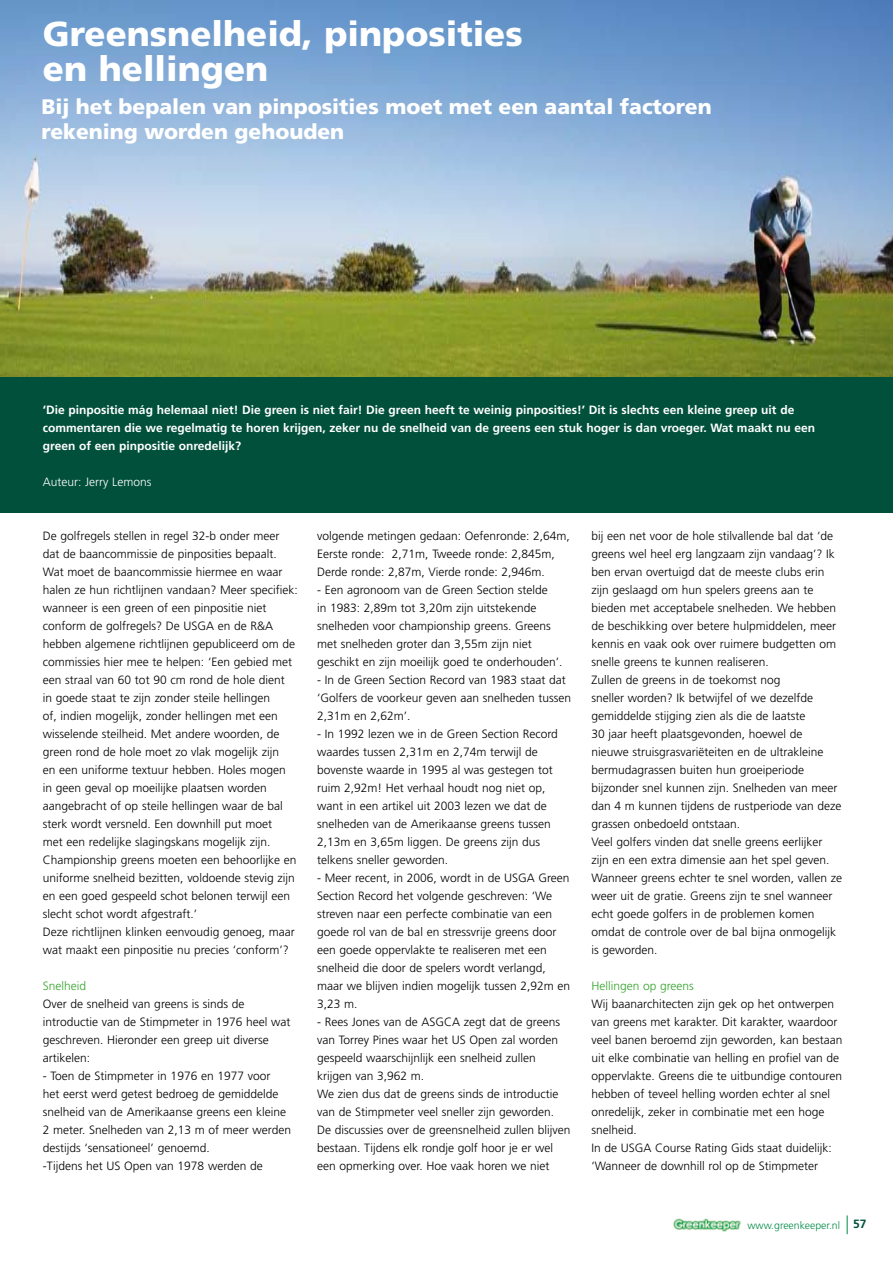
<style>
.page{position:relative;width:893px;height:1263px;background:#fff}
.page>*{position:absolute;margin:0;border:0;box-sizing:border-box;transform-origin:0 0}
.t1{font:900 34.65px/34.7px "Frutiger";color:#fff}
.t2{font:900 21px/25.2px "Frutiger";color:#fff}
.t3{font:300 12px/18px "Frutiger";color:#000}
.t4{font:700 12px/18px "Frutiger";color:#fff}
.t5{font:300 12px "Frutiger";color:#35a32c}
.t6{font:300 12px "Frutiger";color:#fff}
.t7{font:300 10.5px "Frutiger";color:#008b45}
.s1{font-weight:700;font-size:12px;color:#00513c}
</style>
<div class="page">
<svg style="left:847px;top:1215px;width:1px;height:19px"></svg>
<img style="left:673px;top:1218px;width:68px;height:14px">
<div style="left:0;top:375px;width:893px;height:137px;background:#01503b"></div>
<img style="left:0;top:0;width:893px;height:376px">
<h1 class="t1" style="left:43px;top:16px;width:481px">Greensnelheid, pinposities en hellingen</h1>
<h2 class="t2" style="left:41px;top:94px;width:672px">Bij het bepalen van pinposities moet met een aantal factoren rekening worden gehouden</h2>
<p class="t4" style="left:43px;top:401px;width:774px">‘Die pinpositie mág helemaal niet! Die green is niet fair! Die green heeft te weinig pinposities!’ Dit is slechts een kleine greep uit de commentaren die we regelmatig te horen krijgen, zeker nu de snelheid van de greens een stuk hoger is dan vroeger. Wat maakt nu een green of een pinpositie onredelijk?</p>
<p class="t6" style="left:43px;top:475px;width:110px">Auteur: Jerry Lemons</p>
<p class="t3" style="left:43px;top:527px;width:256px">De golfregels stellen in regel 32-b onder meer dat de baancommissie de pinposities bepaalt.<br>Wat moet de baancommissie hiermee en waar halen ze hun richtlijnen vandaan? Meer specifiek: wanneer is een green of een pinpositie niet conform de golfregels? De USGA en de R&amp;A hebben algemene richtlijnen gepubliceerd om de commissies hier mee te helpen: ‘Een gebied met een straal van 60 tot 90 cm rond de hole dient<br>in goede staat te zijn zonder steile hellingen<br>of, indien mogelijk, zonder hellingen met een wisselende steilheid. Met andere woorden, de green rond de hole moet zo vlak mogelijk zijn<br>en een uniforme textuur hebben. Holes mogen in geen geval op moeilijke plaatsen worden aangebracht of op steile hellingen waar de bal sterk wordt versneld. Een downhill put moet<br>met een redelijke slagingskans mogelijk zijn.<br>Championship greens moeten een behoorlijke en uniforme snelheid bezitten, voldoende stevig zijn en een goed gespeeld schot belonen terwijl een slecht schot wordt afgestraft.’<br>Deze richtlijnen klinken eenvoudig genoeg, maar wat maakt een pinpositie nu precies ‘conform’?</p>
<p class="t5" style="left:43px;top:979px;width:45px">Snelheid</p>
<p class="t3" style="left:43px;top:995px;width:249px">Over de snelheid van greens is sinds de introductie van de Stimpmeter in 1976 heel wat geschreven. Hieronder een greep uit diverse artikelen:</p>
<p class="t3" style="left:43px;top:1067px;width:250px">- Toen de Stimpmeter in 1976 en 1977 voor<br>het eerst werd getest bedroeg de gemiddelde snelheid van de Amerikaanse greens een kleine 2 meter. Snelheden van 2,13 m of meer werden destijds ‘sensationeel’ genoemd.<br>-Tijdens het US Open van 1978 werden de</p>
<p class="t3" style="left:317px;top:527px;width:254px">volgende metingen gedaan: Oefenronde: 2,64m,<br>Eerste ronde: 2,71m, Tweede ronde: 2,845m,<br>Derde ronde: 2,87m, Vierde ronde: 2,946m.</p>
<p class="t3" style="left:317px;top:581px;width:247px">- Een agronoom van de Green Section stelde<br>in 1983: 2,89m tot 3,20m zijn uitstekende snelheden voor championship greens. Greens met snelheden groter dan 3,55m zijn niet geschikt en zijn moeilijk goed te onderhouden’.</p>
<p class="t3" style="left:317px;top:671px;width:256px">- In de Green Section Record van 1983 staat dat ‘Golfers de voorkeur geven aan snelheden tussen<br>2,31m en 2,62m’.</p>
<p class="t3" style="left:317px;top:725px;width:242px">- In 1992 lezen we in de Green Section Record waardes tussen 2,31m en 2,74m terwijl de bovenste waarde in 1995 al was gestegen tot ruim 2,92m! Het verhaal houdt nog niet op, want in een artikel uit 2003 lezen we dat de snelheden van de Amerikaanse greens tussen 2,13m en 3,65m liggen. De greens zijn dus telkens sneller geworden.</p>
<p class="t3" style="left:317px;top:869px;width:255px">- Meer recent, in 2006, wordt in de USGA Green Section Record het volgende geschreven: ‘We streven naar een perfecte combinatie van een goede rol van de bal en stressvrije greens door een goede oppervlakte te realiseren met een snelheid die door de spelers wordt verlangd, maar we blijven indien mogelijk tussen 2,92m en 3,23 m.</p>
<p class="t3" style="left:317px;top:1013px;width:255px">- Rees Jones van de ASGCA zegt dat de greens van Torrey Pines waar het US Open zal worden gespeeld waarschijnlijk een snelheid zullen krijgen van 3,962 m.<br>We zien dus dat de greens sinds de introductie van de Stimpmeter veel sneller zijn geworden.<br>De discussies over de greensnelheid zullen blijven bestaan. Tijdens elk rondje golf hoor je er wel een opmerking over. Hoe vaak horen we niet</p>
<p class="t3" style="left:591px;top:527px;width:252px">bij een net voor de hole stilvallende bal dat ‘de greens wel heel erg langzaam zijn vandaag’? Ik ben ervan overtuigd dat de meeste clubs erin zijn geslaagd om hun spelers greens aan te bieden met acceptabele snelheden. We hebben de beschikking over betere hulpmiddelen, meer kennis en vaak ook over ruimere budgetten om snelle greens te kunnen realiseren.<br>Zullen de greens in de toekomst nog<br>sneller worden? Ik betwijfel of we dezelfde gemiddelde stijging zien als die de laatste<br>30 jaar heeft plaatsgevonden, hoewel de nieuwe struisgrasvariëteiten en de ultrakleine bermudagrassen buiten hun groeiperiode bijzonder snel kunnen zijn. Snelheden van meer dan 4 m kunnen tijdens de rustperiode van deze grassen onbedoeld ontstaan.<br>Veel golfers vinden dat snelle greens eerlijker zijn en een extra dimensie aan het spel geven.<br>Wanneer greens echter te snel worden, vallen ze weer uit de gratie. Greens zijn te snel wanneer echt goede golfers in de problemen komen omdat de controle over de bal bijna onmogelijk is geworden.</p>
<p class="t5" style="left:591px;top:979px;width:104px">Hellingen op greens</p>
<p class="t3" style="left:591px;top:995px;width:252px">Wij baanarchitecten zijn gek op het ontwerpen van greens met karakter. Dit karakter, waardoor veel banen beroemd zijn geworden, kan bestaan uit elke combinatie van helling en profiel van de oppervlakte. Greens die te uitbundige contouren hebben of teveel helling worden echter al snel onredelijk, zeker in combinatie met een hoge snelheid.<br>In de USGA Course Rating Gids staat duidelijk: ‘Wanneer de downhill rol op de Stimpmeter</p>
<p class="t7" style="left:747px;top:1219px;width:121px">www.greenkeeper.nl <span class="s1">57</span></p>
</div>
